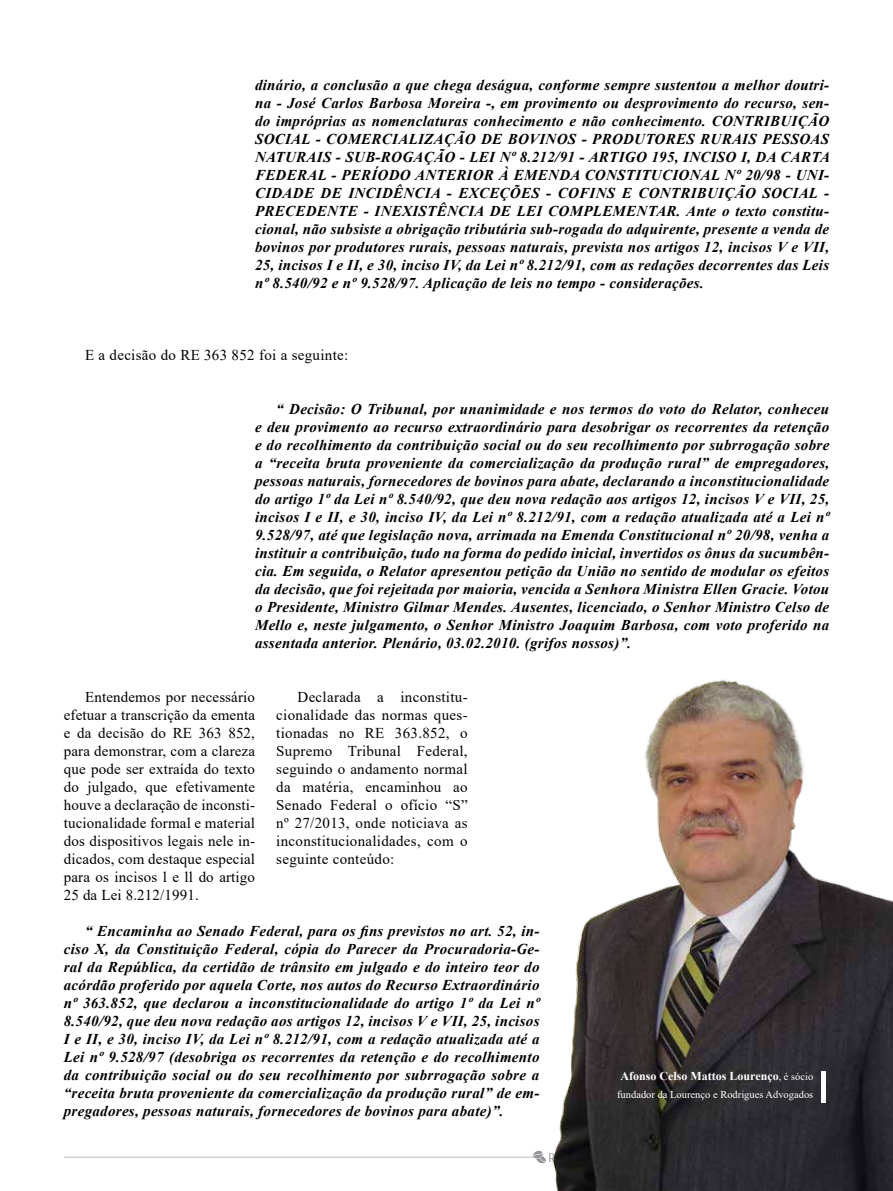
<style>
.page{position:relative;width:893px;height:1191px;background:#fff}
.page>*{position:absolute;margin:0;border:0;box-sizing:border-box;transform-origin:0 0}
.t1{font:italic 700 15px/18px "Times New Roman";letter-spacing:.02em;color:#000;text-align:justify}
.t2{font:15px/18px "Times New Roman";letter-spacing:.02em;color:#000;text-align:justify}
.t3{font:700 12px "Times New Roman";color:#fff}
.t4{font:10.5px "Times New Roman";color:#fff}
.s1{font-weight:400;font-size:10.5px}
</style>
<div class="page">
<hr style="left:64px;top:1157px;width:789px;height:1px;background:#bcbec0">
<svg style="left:533px;top:1150px;width:9px;height:13px"></svg>
<img style="left:542px;top:679px;width:351px;height:512px">
<hr style="left:821px;top:1071px;width:4px;height:31px;background:#fff">
<p class="t1" style="left:255px;top:76px;width:576px">dinário, a conclusão a que chega deságua, conforme sempre sustentou a melhor doutri&shy;na - José Carlos Barbosa Moreira -, em provimento ou desprovimento do recurso, sen&shy;do impróprias as nomenclaturas conhecimento e não conhecimento. CONTRIBUIÇÃO SOCIAL - COMERCIALIZAÇÃO DE BOVINOS - PRODUTORES RURAIS PESSOAS NATURAIS - SUB-ROGAÇÃO - LEI Nº 8.212/91 - ARTIGO 195, INCISO I, DA CARTA FEDERAL - PERÍODO ANTERIOR À EMENDA CONSTITUCIONAL Nº 20/98 - UNI-CIDADE DE INCIDÊNCIA - EXCEÇÕES - COFINS E CONTRIBUIÇÃO SOCIAL - PRECEDENTE - INEXISTÊNCIA DE LEI COMPLEMENTAR. Ante o texto constitu&shy;cional, não subsiste a obrigação tributária sub-rogada do adquirente, presente a venda de bovinos por produtores rurais, pessoas naturais, prevista nos artigos 12, incisos V e VII, 25, incisos I e II, e 30, inciso IV, da Lei nº 8.212/91, com as redações decorrentes das Leis nº 8.540/92 e nº 9.528/97. Aplicação de leis no tempo - considerações.</p>
<p class="t2" style="left:85px;top:346px;width:265px">E a decisão do RE 363 852 foi a seguinte:</p>
<p class="t1" style="left:255px;top:400px;width:576px;text-indent:21px">“ Decisão: O Tribunal, por unanimidade e nos termos do voto do Relator, conheceu e deu provimento ao recurso extraordinário para desobrigar os recorrentes da retenção e do recolhimento da contribuição social ou do seu recolhimento por subrrogação sobre a “receita bruta proveniente da comercialização da produção rural” de empregadores, pessoas naturais, fornecedores de bovinos para abate, declarando a inconstitucionalidade do artigo 1º da Lei nº 8.540/92, que deu nova redação aos artigos 12, incisos V e VII, 25, incisos I e II, e 30, inciso IV, da Lei nº 8.212/91, com a redação atualizada até a Lei nº 9.528/97, até que legislação nova, arrimada na Emenda Constitucional nº 20/98, venha a instituir a contribuição, tudo na forma do pedido inicial, invertidos os ônus da sucumbên&shy;cia. Em seguida, o Relator apresentou petição da União no sentido de modular os efeitos da decisão, que foi rejeitada por maioria, vencida a Senhora Ministra Ellen Gracie. Votou o Presidente, Ministro Gilmar Mendes. Ausentes, licenciado, o Senhor Ministro Celso de Mello e, neste julgamento, o Senhor Ministro Joaquim Barbosa, com voto proferido na assentada anterior. Plenário, 03.02.2010. (grifos nossos)”.</p>
<p class="t2" style="left:64px;top:688px;width:193px;text-indent:21px">Entendemos por necessário efetuar a transcrição da ementa e da decisão do RE 363 852, para demonstrar, com a clareza que pode ser extraída do texto do julgado, que efetivamente houve a declaração de inconsti&shy;tucionalidade formal e material dos dispositivos legais nele in&shy;dicados, com destaque especial para os incisos l e ll do artigo 25 da Lei 8.212/1991.</p>
<p class="t2" style="left:276px;top:688px;width:193px;text-indent:21px">Declarada a inconstitu&shy;cionalidade das normas ques&shy;tionadas no RE 363.852, o Supremo Tribunal Federal, seguindo o andamento normal da matéria, encaminhou ao Senado Federal o ofício “S” nº 27/2013, onde noticiava as inconstitucionalidades, com o seguinte conteúdo:</p>
<p class="t1" style="left:64px;top:922px;width:477px;text-indent:21px">“ Encaminha ao Senado Federal, para os fins previstos no art. 52, in&shy;ciso X, da Constituição Federal, cópia do Parecer da Procuradoria-Ge&shy;ral da República, da certidão de trânsito em julgado e do inteiro teor do acórdão proferido por aquela Corte, nos autos do Recurso Extraordinário nº 363.852, que declarou a inconstitucionalidade do artigo 1º da Lei nº 8.540/92, que deu nova redação aos artigos 12, incisos V e VII, 25, incisos I e II, e 30, inciso IV, da Lei nº 8.212/91, com a redação atualizada até a Lei nº 9.528/97 (desobriga os recorrentes da retenção e do recolhimento da contribuição social ou do seu recolhimento por subrrogação sobre a “receita bruta proveniente da comercialização da produção rural” de em&shy;pregadores, pessoas naturais, fornecedores de bovinos para abate)”.</p>
<p class="t3" style="left:621px;top:1067px;width:194px">Afonso Celso Mattos Lourenço<span class="s1">, é sócio</span></p>
<p class="t4" style="left:617px;top:1087px;width:198px">fundador da Lourenço e Rodrigues Advogados</p>
</div>
